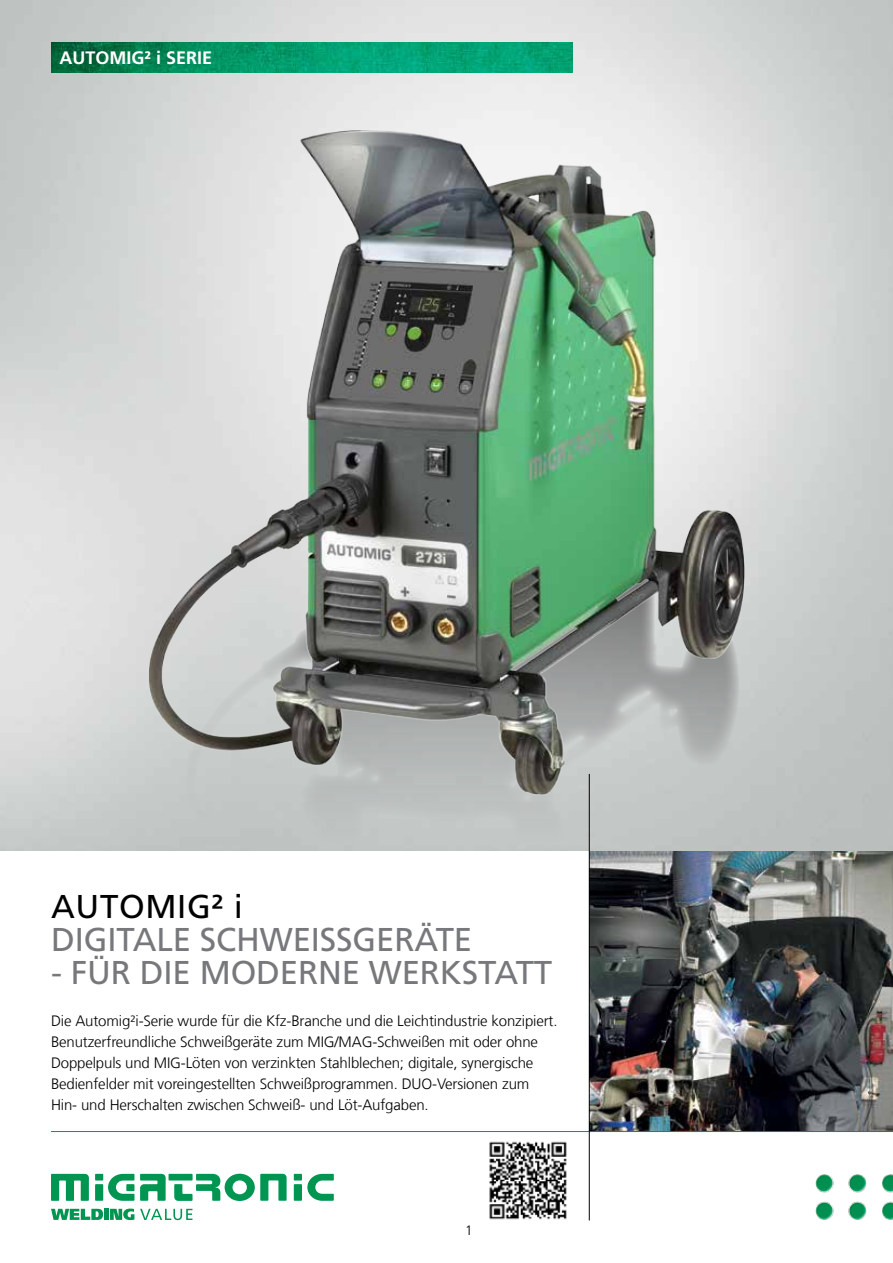
<style>
.page{position:relative;width:893px;height:1263px;background:#fff}
.page>*{position:absolute;margin:0;border:0;box-sizing:border-box;transform-origin:0 0}
.t1{font:33px "Frutiger LT Pro";letter-spacing:-.005em;color:#77787b}
.t2{font:33px "Frutiger LT Pro";letter-spacing:.02em;color:#000}
.t3{font:700 18px "Frutiger LT Pro";color:#fff}
.t4{font:300 15px/21px "Frutiger LT Com";letter-spacing:-.01em;color:#000}
.t5{font:300 13.5px "Frutiger LT Com";color:#000}
</style>
<div class="page">
<img style="left:590px;top:850px;width:303px;height:281px">
<img style="left:489px;top:1141px;width:78px;height:79px">
<img style="left:0;top:0;width:893px;height:850px">
<img style="left:51px;top:43px;width:522px;height:29px">
<div style="left:95px;top:1174px;width:8px;height:6px;background:#009551"></div>
<div style="left:95px;top:1184px;width:8px;height:17px;background:#009551"></div>
<div style="left:294px;top:1174px;width:8px;height:6px;background:#009551"></div>
<div style="left:294px;top:1184px;width:8px;height:17px;background:#009551"></div>
<svg style="left:108px;top:1174px;width:26px;height:27px"></svg>
<svg style="left:307px;top:1174px;width:27px;height:27px"></svg>
<svg style="left:140px;top:1174px;width:26px;height:27px"></svg>
<svg style="left:51px;top:1174px;width:38px;height:27px"></svg>
<div style="left:169px;top:1174px;width:24px;height:6px;background:#009551"></div>
<svg style="left:174px;top:1174px;width:113px;height:27px"></svg>
<svg style="left:51px;top:1209px;width:52px;height:11px"></svg>
<div style="left:104px;top:1209px;width:5px;height:11px;background:#009551"></div>
<svg style="left:110px;top:1208px;width:24px;height:12px"></svg>
<svg style="left:140px;top:1209px;width:52px;height:11px"></svg>
<img style="left:815px;top:1174px;width:78px;height:46px">
<hr style="left:51px;top:1131px;width:842px;height:1px;background:#009551">
<hr style="left:589px;top:774px;width:1px;height:446px;background:#000">
<div style="left:173px;top:806px;width:577px;height:44px;background:#c1c5c4"></div>
<img style="left:136px;top:118px;width:621px;height:688px">
<p class="t3" style="left:60px;top:47px;width:154px">AUTOMIG² i SERIE</p>
<h1 class="t2" style="left:51px;top:887px;width:194px">AUTOMIG² i</h1>
<h1 class="t1" style="left:51px;top:920px;width:423px">DIGITALE SCHWEISSGERÄTE</h1>
<h1 class="t1" style="left:51px;top:953px;width:503px">- FÜR DIE MODERNE WERKSTATT</h1>
<p class="t4" style="left:51px;top:1010px;width:508px">Die Automig²i-Serie wurde für die Kfz-Branche und die Leichtindustrie konzipiert.<br>Benutzerfreundliche Schweißgeräte zum MIG/MAG-Schweißen mit oder ohne Doppelpuls und MIG-Löten von verzinkten Stahlblechen; digitale, synergische Bedienfelder mit voreingestellten Schweißprogrammen. DUO-Versionen zum Hin- und Herschalten zwischen Schweiß- und Löt-Aufgaben.</p>
<p class="t5" style="left:465px;top:1222px;width:9px">1</p>
</div>
